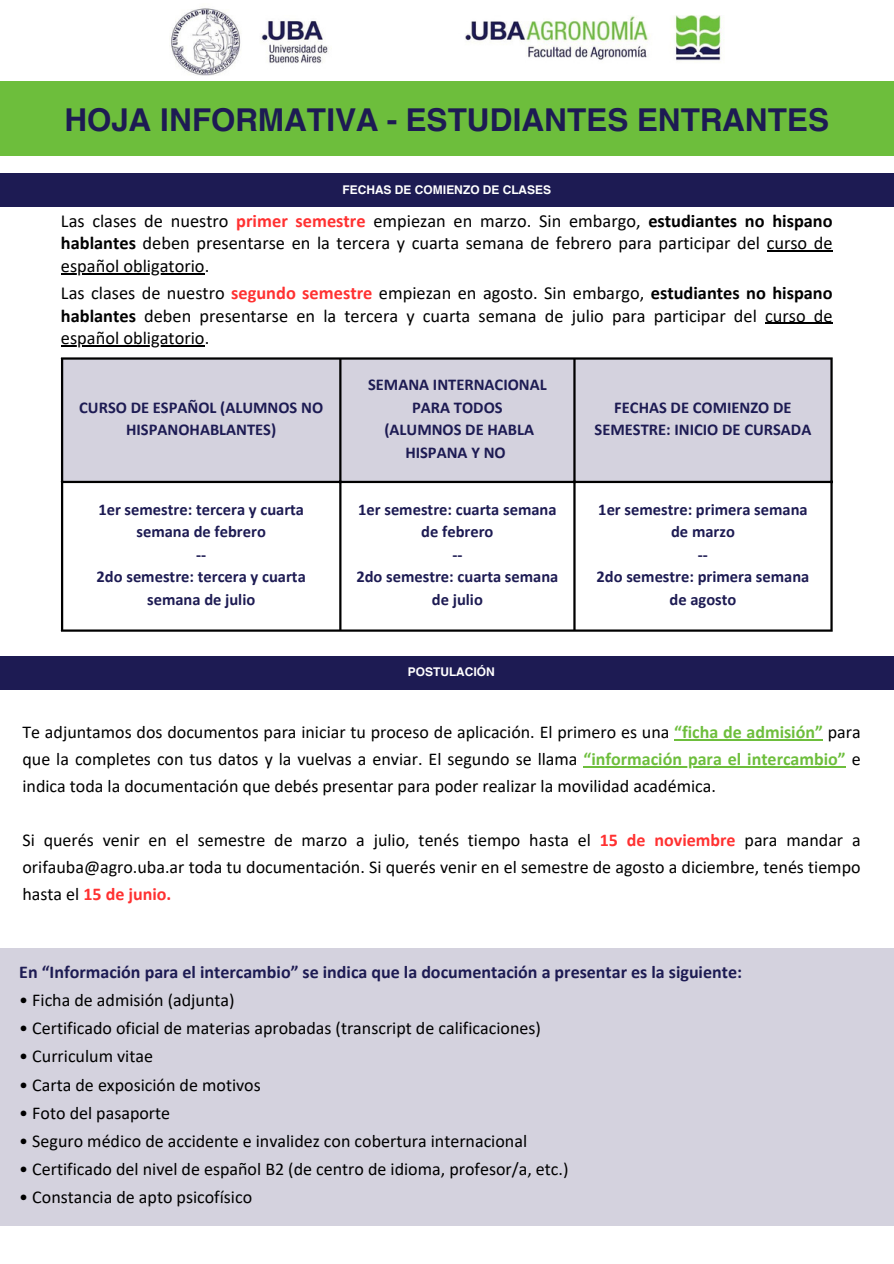
<style>
.page{position:relative;width:894px;height:1264px;background:#fff}
.page>*{position:absolute;margin:0;border:0;box-sizing:border-box;transform-origin:0 0}
.t1{font:700 31.5px "Helvetica World";color:#1d1b53}
.t2{font:18.3px/22.5px "Calibri";color:#000}
.t3{font:18px/27px "Calibri";color:#000}
.t4{font:700 18px "Calibri";color:#1d1b53}
.t5{font:700 18px "Calibri";color:#ff3131}
.t6{font:700 16.5px/22.5px "Calibri";color:#1d1b53;text-align:center}
.t7{font:700 12px "Helvetica World";color:#fff}
.s1{font-weight:700;color:#ff3131}
.s2{font-weight:700}
.s3{font-weight:700;color:#6dbe3c}
.s4{font-weight:400;color:#000}
</style>
<div class="page">
<img style="left:171px;top:8px;width:550px;height:67px">
<div style="left:0;top:948px;width:893px;height:277px;background:#d4d2de"></div>
<hr style="left:674px;top:739px;width:148px;height:1px;background:#6dbe3c">
<hr style="left:583px;top:766px;width:262px;height:1px;background:#6dbe3c">
<div style="left:0;top:656px;width:893px;height:33px;background:#1d1b53"></div>
<div style="left:63px;top:359px;width:767px;height:122px;background:#d4d2de"></div>
<svg style="left:63px;top:483px;width:767px;height:146px"></svg>
<hr style="left:61px;top:359px;width:2px;height:270px;background:#000">
<hr style="left:339px;top:359px;width:2px;height:270px;background:#000">
<hr style="left:573px;top:359px;width:2px;height:270px;background:#000">
<hr style="left:830px;top:359px;width:2px;height:270px;background:#000">
<hr style="left:61px;top:357px;width:771px;height:2px;background:#000">
<hr style="left:61px;top:481px;width:771px;height:2px;background:#000">
<hr style="left:61px;top:629px;width:771px;height:2px;background:#000">
<hr style="left:766px;top:250px;width:66px;height:1px;background:#000">
<hr style="left:61px;top:273px;width:144px;height:1px;background:#000">
<div style="left:0;top:173px;width:893px;height:34px;background:#1d1b53"></div>
<div style="left:0;top:81px;width:893px;height:75px;background:#6dbe3c"></div>
<hr style="left:764px;top:323px;width:68px;height:1px;background:#000">
<hr style="left:61px;top:345px;width:144px;height:1px;background:#000">
<h1 class="t1" style="left:64px;top:94px;width:766px">HOJA INFORMATIVA - ESTUDIANTES ENTRANTES</h1>
<h2 class="t7" style="left:342px;top:180px;width:210px">FECHAS DE COMIENZO DE CLASES</h2>
<h2 class="t2" style="left:61px;top:211px;width:773px">Las clases de nuestro <span class="s1">primer semestre</span> empiezan en marzo. Sin embargo, <span class="s2">estudiantes no hispano hablantes</span> deben presentarse en la tercera y cuarta semana de febrero para participar del curso de</h2>
<h2 class="t2" style="left:61px;top:256px;width:150px">español obligatorio.</h2>
<p class="t2" style="left:61px;top:283px;width:773px;text-align:justify">Las clases de nuestro <span class="s1">segundo semestre</span> empiezan en agosto. Sin embargo, <span class="s2">estudiantes no hispano hablantes</span> deben presentarse en la tercera y cuarta semana de julio para participar del curso de español obligatorio.</p>
<p class="t6" style="left:79px;top:397px;width:245px">CURSO DE ESPAÑOL (ALUMNOS NO<br>HISPANOHABLANTES)</p>
<p class="t6" style="left:98px;top:499px;width:207px">1er semestre: tercera y cuarta semana de febrero</p>
<p class="t6" style="left:196px;top:544px;width:12px">--</p>
<p class="t6" style="left:97px;top:566px;width:211px">2do semestre: tercera y cuarta semana de julio</p>
<p class="t6" style="left:368px;top:374px;width:180px">SEMANA INTERNACIONAL<br>PARA TODOS</p>
<p class="t6" style="left:384px;top:419px;width:151px">(ALUMNOS DE HABLA<br>HISPANA Y NO</p>
<p class="t6" style="left:358px;top:499px;width:200px">1er semestre: cuarta semana de febrero</p>
<p class="t6" style="left:452px;top:544px;width:12px">--</p>
<p class="t6" style="left:356px;top:566px;width:203px">2do semestre: cuarta semana de julio</p>
<p class="t7" style="left:407px;top:662px;width:89px">POSTULACIÓN</p>
<p class="t6" style="left:594px;top:397px;width:218px">FECHAS DE COMIENZO DE<br>SEMESTRE: INICIO DE CURSADA</p>
<p class="t6" style="left:598px;top:499px;width:211px">1er semestre: primera semana de marzo</p>
<p class="t6" style="left:697px;top:544px;width:12px">--</p>
<p class="t6" style="left:596px;top:566px;width:214px">2do semestre: primera semana de agosto</p>
<p class="t3" style="left:22px;top:720px;width:839px">Te adjuntamos dos documentos para iniciar tu proceso de aplicación. El primero es una <span class="s3">“ficha de admisión”</span> para que la completes con tus datos y la vuelvas a enviar. El segundo se llama <span class="s3">“información para el intercambio”</span> e</p>
<h2 class="t3" style="left:22px;top:774px;width:694px">indica toda la documentación que debés presentar para poder realizar la movilidad académica.</h2>
<h2 class="t3" style="left:22px;top:828px;width:839px">Si querés venir en el semestre de marzo a julio, tenés tiempo hasta el <span class="s1">15 de noviembre</span> para mandar a orifauba@agro.uba.ar toda tu documentación. Si querés venir en el semestre de agosto a diciembre, tenés tiempo</h2>
<h2 class="t5" style="left:22px;top:886px;width:150px"><span class="s4">hasta el</span> 15 de junio.</h2>
<p class="t4" style="left:19px;top:964px;width:724px">En “Información para el intercambio” se indica que la documentación a presentar es la siguiente:</p>
<p class="t3" style="left:19px;top:988px;width:217px">• Ficha de admisión (adjunta)</p>
<p class="t3" style="left:19px;top:1016px;width:523px">• Certificado oficial de materias aprobadas (transcript de calificaciones)</p>
<p class="t3" style="left:19px;top:1044px;width:135px">• Curriculum vitae</p>
<p class="t3" style="left:19px;top:1072px;width:243px">• Carta de exposición de motivos</p>
<p class="t3" style="left:19px;top:1100px;width:152px">• Foto del pasaporte</p>
<p class="t3" style="left:19px;top:1128px;width:509px">• Seguro médico de accidente e invalidez con cobertura internacional</p>
<p class="t3" style="left:19px;top:1156px;width:550px">• Certificado del nivel de español B2 (de centro de idioma, profesor/a, etc.)</p>
<p class="t3" style="left:19px;top:1184px;width:234px">• Constancia de apto psicofísico</p>
</div>
